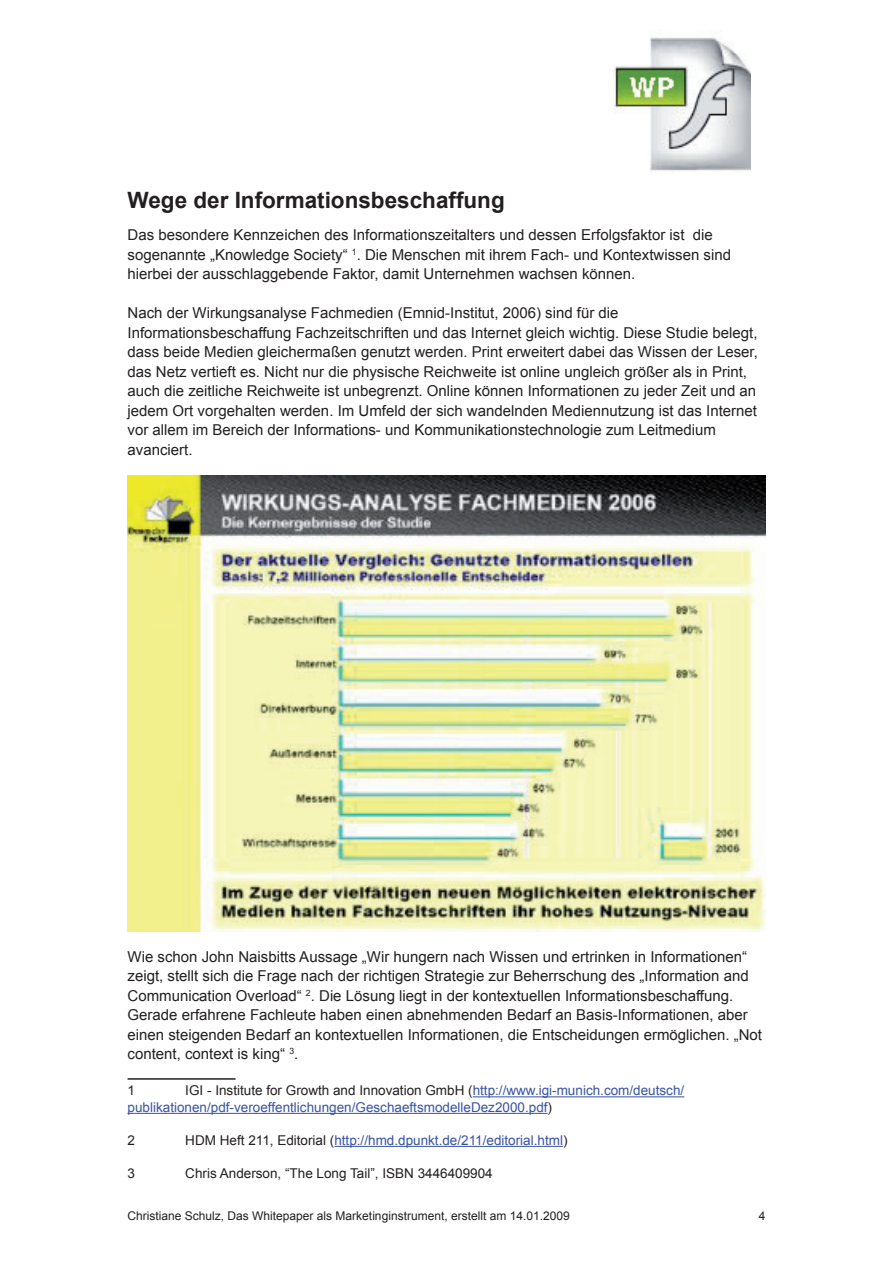
<style>
.page{position:relative;width:893px;height:1263px;background:#fff}
.page>*{position:absolute;margin:0;border:0;box-sizing:border-box;transform-origin:0 0}
.t1{font:700 22.5px "Arial";color:#231f20}
.t2{font:15px/19.5px "Arial";color:#231f20}
.t3{font:13.5px/16.5px "Arial";color:#3853a3}
.t4{font:13.5px "Arial";color:#231f20}
.t5{font:12px "Arial";color:#231f20}
.s1{color:#231f20}
</style>
<div class="page">
<img style="left:614px;top:37px;width:136px;height:135px">
<hr style="left:128px;top:1078px;width:108px;height:2px;background:#231f20">
<hr style="left:473px;top:1096px;width:211px;height:1px;background:#3853a3">
<hr style="left:128px;top:1113px;width:420px;height:1px;background:#3853a3">
<hr style="left:334px;top:1146px;width:229px;height:1px;background:#3853a3">
<img style="left:128px;top:475px;width:637px;height:456px">
<h1 class="t1" style="left:128px;top:185px;width:379px">Wege der Informationsbeschaffung</h1>
<p class="t2" style="left:128px;top:225px;width:605px">Das besondere Kennzeichen des I nformationszeitalters und dessen Erfolgsfaktor ist die sogenannte „Knowledge Society“ <sup>1</sup>. Die Menschen mit ihrem Fach- und Kontextwissen sind hierbei der ausschlaggebende Faktor, damit Unternehmen wachsen können.</p>
<p class="t2" style="left:128px;top:303px;width:632px">Nach der Wirkungsanalyse Fachmedien (Emnid-I nstitut, 2006) sind für die<br>I nformationsbeschaffung Fachzeitschriften und das I nternet gleich wichtig. Diese Studie belegt, dass beide Medien gleichermaßen genutzt werden. Print erweitert dabei das Wissen der Leser, das Netz vertieft es. Nicht nur die physische Reichweite ist online ungleich größer als in Print, auch die zeitliche Reichweite ist unbegrenzt. Online können I nformationen zu jeder Zeit und an jedem Ort vorgehalten werden. I m Umfeld der sich wandelnden Mediennutzung ist das I nternet vor allem im Bereich der I nformations- und Kommunikationstechnologie zum Leitmedium avanciert.</p>
<p class="t2" style="left:128px;top:947px;width:636px">Wie schon John Naisbitts Aussage „Wir hungern nach Wissen und ertrinken in I nformationen“ zeigt, stellt sich die Frage nach der richtigen Strategie zur Beherrschung des „I nformation and Communication Overload“ <sup>2</sup>. Die Lösung liegt in der kontextuellen I nformationsbeschaffung.<br>Gerade erfahrene Fachleute haben einen abnehmenden Bedarf an Basis-I nformationen, aber einen steigenden Bedarf an kontextuellen I nformationen, die Entscheidungen ermöglichen. „Not content, context is king“ <sup>3</sup>.</p>
<p class="t4" style="left:128px;top:1082px;width:9px">1</p>
<p class="t3" style="left:128px;top:1082px;width:558px;text-indent:58px"><span class="s1">I GI - I nstitute for Growth and I nnovation GmbH (</span>http://www.igi-munich.com/deutsch/ publikationen/pdf-veroeffentlichungen/GeschaeftsmodelleDez2000.pdf<span class="s1">)</span></p>
<p class="t4" style="left:128px;top:1131px;width:9px">2</p>
<p class="t3" style="left:185px;top:1132px;width:384px"><span class="s1">H DM Heft 211, Editorial (</span>http://hmd.dpunkt.de/211/editorial.html<span class="s1">)</span></p>
<p class="t4" style="left:128px;top:1164px;width:9px">3</p>
<p class="t4" style="left:185px;top:1164px;width:309px">Chris Anderson, “The Long Tail”, I SBN 3446409904</p>
<p class="t5" style="left:128px;top:1208px;width:444px">Christiane Schulz, Das Whitepaper als Marketinginstrument, erstellt am 14.01.2009</p>
<p class="t5" style="left:759px;top:1208px;width:8px">4</p>
</div>
